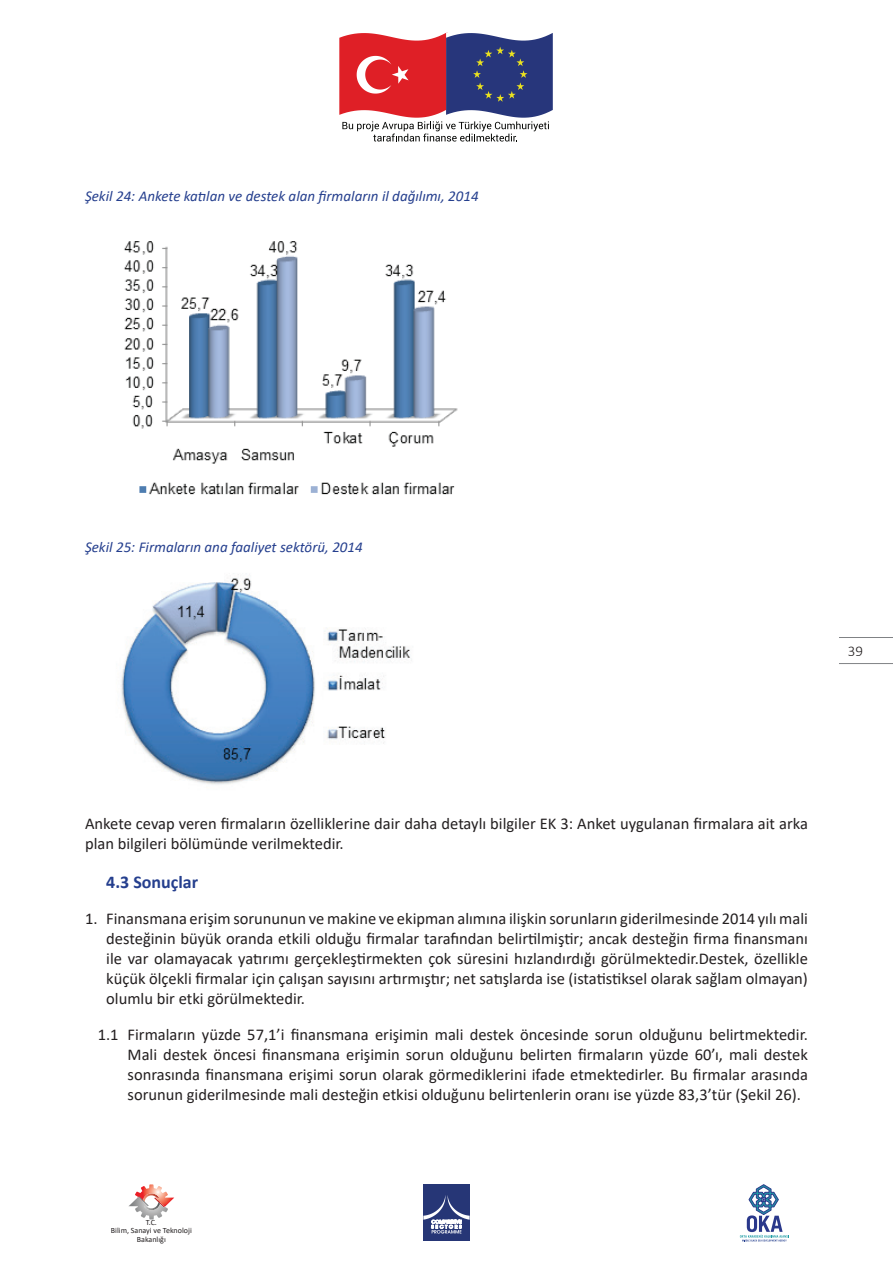
<style>
.page{position:relative;width:893px;height:1263px;background:#fff}
.page>*{position:absolute;margin:0;border:0;box-sizing:border-box;transform-origin:0 0}
.t1{font:700 18px "Calibri";color:#253f8e}
.t2{font:16.5px/19.8px "Calibri";color:#231f20;text-align:justify}
.t3{font:italic 15px "Calibri";color:#253f8e}
.t4{font:300 15px "Calibri";color:#231f20}
.t5{font:7.95px/8.1px "Calibri";color:#231f20;text-align:center}
</style>
<div class="page">
<svg style="left:339px;top:33px;width:214px;height:109px"></svg>
<svg style="left:740px;top:1184px;width:49px;height:57px"></svg>
<svg style="left:128px;top:1184px;width:46px;height:35px"></svg>
<div style="left:423px;top:1184px;width:47px;height:57px;background:#263676"></div>
<svg style="left:423px;top:1195px;width:47px;height:38px"></svg>
<img style="left:124px;top:241px;width:334px;height:254px">
<img style="left:121px;top:574px;width:289px;height:211px">
<hr style="left:839px;top:663px;width:54px;height:1px;background:#808285">
<hr style="left:839px;top:637px;width:54px;height:1px;background:#808285">
<p class="t3" style="left:85px;top:185px;width:395px">Şekil 24: Ankete katılan ve destek alan firmaların il dağılımı, 2014</p>
<p class="t3" style="left:85px;top:536px;width:279px">Şekil 25: Firmaların ana faaliyet sektörü, 2014</p>
<p class="t4" style="left:848px;top:642px;width:17px">39</p>
<p class="t2" style="left:85px;top:813px;width:724px">Ankete cevap veren firmaların özelliklerine dair daha detaylı bilgiler EK 3: Anket uygulanan firmalara ait arka plan bilgileri bölümünde verilmektedir.</p>
<p class="t1" style="left:106px;top:869px;width:93px">4.3 Sonuçlar</p>
<p class="t2" style="left:106px;top:908px;width:703px;text-indent:-21px">1. Finansmana erişim sorununun ve makine ve ekipman alımına ilişkin sorunların giderilmesinde 2014 yılı mali desteğinin büyük oranda etkili olduğu firmalar tarafından belirtilmiştir; ancak desteğin firma finansmanı ile var olamayacak yatırımı gerçekleştirmekten çok süresini hızlandırdığı görülmektedir.Destek, özellikle küçük ölçekli firmalar için çalışan sayısını artırmıştır; net satışlarda ise (istatistiksel olarak sağlam olmayan) olumlu bir etki görülmektedir.</p>
<p class="t2" style="left:128px;top:1024px;width:682px;text-indent:-30px">1.1 Firmaların yüzde 57,1’i finansmana erişimin mali destek öncesinde sorun olduğunu belirtmektedir.<br>Mali destek öncesi finansmana erişimin sorun olduğunu belirten firmaların yüzde 60’ı, mali destek sonrasında finansmana erişimi sorun olarak görmediklerini ifade etmektedirler. Bu firmalar arasında sorunun giderilmesinde mali desteğin etkisi olduğunu belirtenlerin oranı ise yüzde 83,3’tür (Şekil 26).</p>
<p class="t5" style="left:111px;top:1218px;width:83px">T.C.<br>Bilim, Sanayi ve Teknoloji<br>Bakanlığı</p>
</div>
